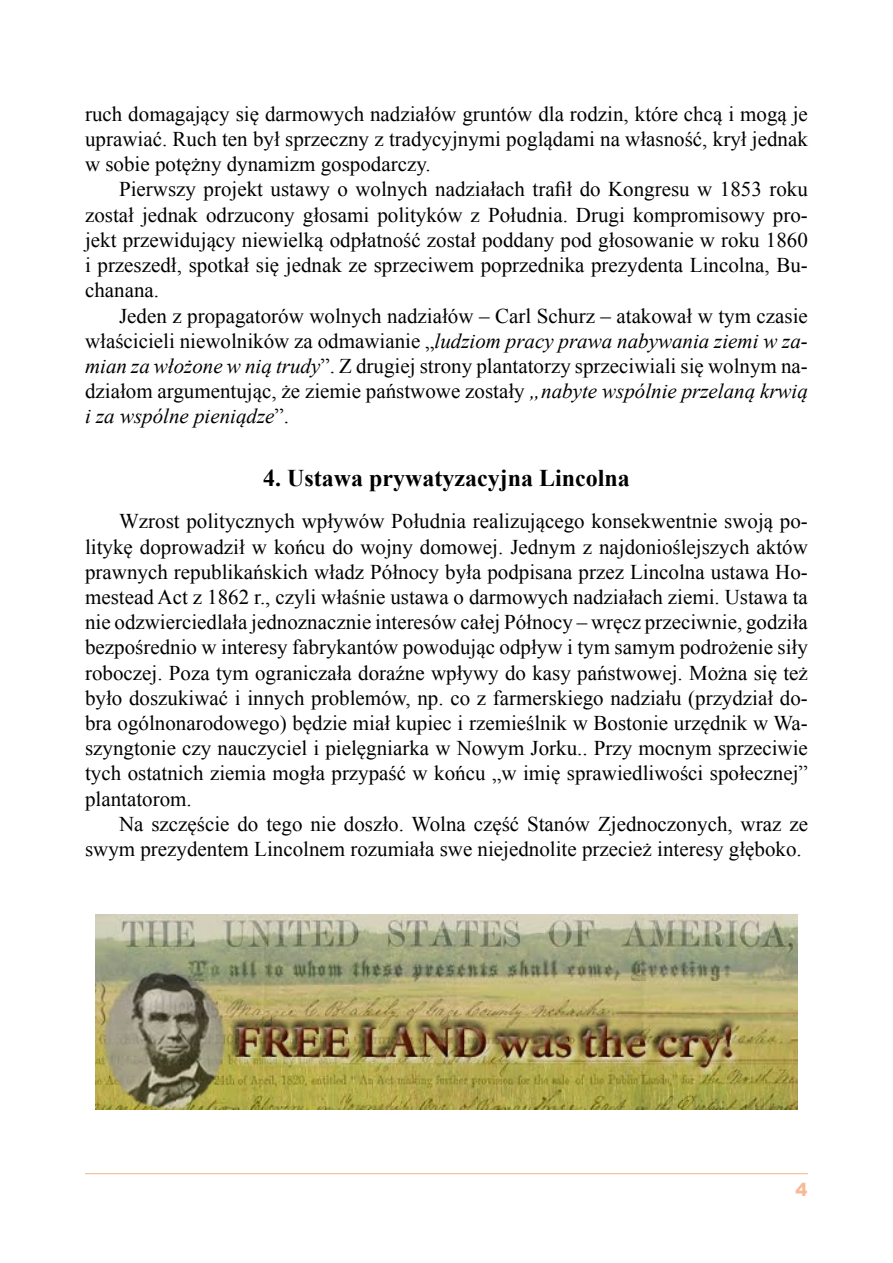
<style>
.page{position:relative;width:893px;height:1263px;background:#fff}
.page>*{position:absolute;margin:0;border:0;box-sizing:border-box;transform-origin:0 0}
.t1{font:700 24px "Times New Roman";color:#000}
.t2{font:21px/25.2px "Times New Roman";color:#000;text-align:justify}
.t3{font:900 18px "Arial";color:#f7ba98}
.s1{font-style:italic}
</style>
<div class="page">
<hr style="left:85px;top:1173px;width:723px;height:1px;background:#f7ba98">
<img style="left:96px;top:914px;width:701px;height:196px">
<p class="t2" style="left:85px;top:101px;width:724px">ruch domagający się darmowych nadziałów gruntów dla rodzin, które chcą i mogą je uprawiać. Ruch ten był sprzeczny z tradycyjnymi poglądami na własność, krył jednak w sobie potężny dynamizm gospodarczy.</p>
<p class="t2" style="left:85px;top:177px;width:724px;text-indent:34px">Pierwszy projekt ustawy o wolnych nadziałach trafił do Kongresu w 1853 roku został jednak odrzucony głosami polityków z Południa. Drugi kompromisowy pro&shy;jekt przewidujący niewielką odpłatność został poddany pod głosowanie w roku 1860 i przeszedł, spotkał się jednak ze sprzeciwem poprzednika prezydenta Lincolna, Bu&shy;chanana.</p>
<p class="t2" style="left:85px;top:303px;width:724px;text-indent:34px">Jeden z propagatorów wolnych nadziałów – Carl Schurz – atakował w tym czasie właścicieli niewolników za odmawianie „<span class="s1">ludziom pracy prawa nabywania ziemi w za&shy;mian za włożone w nią trudy</span>”. Z drugiej strony plantatorzy sprzeciwiali się wolnym na&shy;działom argumentując, że ziemie państwowe zostały <span class="s1">„nabyte wspólnie przelaną krwią i za wspólne pieniądze</span>”.</p>
<p class="t1" style="left:263px;top:461px;width:368px">4. Ustawa prywatyzacyjna Lincolna</p>
<p class="t2" style="left:85px;top:508px;width:724px;text-indent:34px">Wzrost politycznych wpływów Południa realizującego konsekwentnie swoją po&shy;litykę doprowadził w końcu do wojny domowej. Jednym z najdonioślejszych aktów prawnych republikańskich władz Północy była podpisana przez Lincolna ustawa Ho&shy;mestead Act z 1862 r., czyli właśnie ustawa o darmowych nadziałach ziemi. Ustawa ta nie odzwierciedlała jednoznacznie interesów całej Północy – wręcz przeciwnie, godziła bezpośrednio w interesy fabrykantów powodując odpływ i tym samym podrożenie siły roboczej. Poza tym ograniczała doraźne wpływy do kasy państwowej. Można się też było doszukiwać i innych problemów, np. co z farmerskiego nadziału (przydział do&shy;bra ogólnonarodowego) będzie miał kupiec i rzemieślnik w Bostonie urzędnik w Wa&shy;szyngtonie czy nauczyciel i pielęgniarka w Nowym Jorku.. Przy mocnym sprzeciwie tych ostatnich ziemia mogła przypaść w końcu „w imię sprawiedliwości społecznej” plantatorom.</p>
<p class="t2" style="left:85px;top:811px;width:724px;text-align:right">Na szczęście do tego nie doszło. Wolna część Stanów Zjednoczonych, wraz ze swym prezydentem Lincolnem rozumiała swe niejednolite przecież interesy głęboko.</p>
<p class="t3" style="left:796px;top:1177px;width:14px">4</p>
</div>
